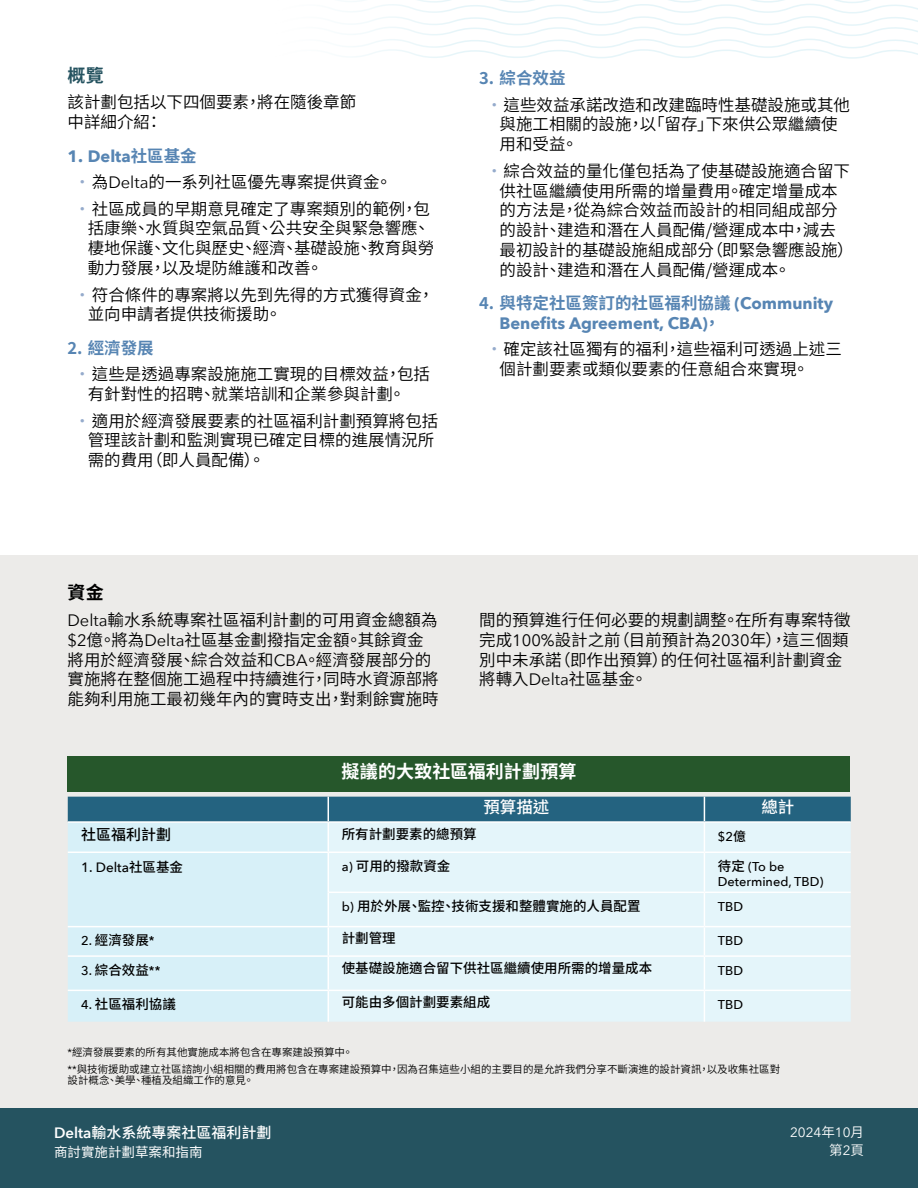
<style>
.page{position:relative;width:918px;height:1188px;background:#fff}
.page>*{position:absolute;margin:0;border:0;box-sizing:border-box;transform-origin:0 0}
.t1{font:700 18px "Source Han Sans TW";letter-spacing:.01em;color:#fff}
.H3_chinese{font:700 18px "Source Han Sans TW";color:#255360}
.t2{font:700 18px "Source Han Sans TW";color:#000}
.body_chinese{font:16.5px/19.8px "Source Han Sans TW";color:#000}
.t3{font:700 16.5px/19.8px "Avenir Next";color:#5785b3}
.t4{font:700 16.5px "Source Han Sans TW";color:#5785b3}
.numbered_list{font:500 16.5px "Source Han Sans TW";color:#fff}
.t5{font:500 15px "Source Han Sans TW";color:#fff}
.body{font:500 15px "Source Han Sans TW";color:#000}
.body-2{font:500 13.5px "Source Han Sans TW";color:#000}
.t6{font:13.5px "Source Han Sans TW";color:#fff}
.body-3{font:500 13.5px "Avenir Next";color:#000}
.t7{font:13.5px "Avenir Next";color:#fff}
.t8{font:13.5px "Source Han Sans TW";color:#fff}
.body-4{font:500 12.75px/15.3px "Avenir Next";color:#000}
.body-5{font:10.5px "Source Han Sans TW";color:#000}
.s1{font-family:"Source Han Sans TW"}
.s2{color:#95abcc}
.s3{font-family:"Avenir Next"}
.s4{font-family:"Avenir Next";font-size:12.75px}
.s5{font-family:"Source Han Sans TW";font-size:13.5px}
.s6{font-family:"Avenir Next";font-weight:600}
</style>
<div class="page">
<div style="left:0;top:555px;width:918px;height:553px;background:#ecebe9"></div>
<svg style="left:353px;top:0;width:565px;height:58px"></svg>
<div style="left:68px;top:756px;width:782px;height:36px;background:#26572b"></div>
<div style="left:68px;top:853px;width:260px;height:169px;background:#d7f0f8"></div>
<div style="left:329px;top:853px;width:522px;height:169px;background:#e4f5fa"></div>
<svg style="left:68px;top:797px;width:783px;height:55px;background:#8eb4c4"></svg>
<hr style="left:328px;top:853px;width:1px;height:39px;background:#fff">
<hr style="left:704px;top:853px;width:1px;height:39px;background:#fff">
<hr style="left:328px;top:892px;width:1px;height:34px;background:#fff">
<hr style="left:704px;top:893px;width:1px;height:33px;background:#fff">
<svg style="left:328px;top:927px;width:1px;height:28px"></svg>
<svg style="left:704px;top:927px;width:1px;height:28px"></svg>
<hr style="left:328px;top:957px;width:1px;height:33px;background:#fff">
<hr style="left:704px;top:957px;width:1px;height:33px;background:#fff">
<hr style="left:328px;top:991px;width:1px;height:31px;background:#fff">
<hr style="left:704px;top:991px;width:1px;height:31px;background:#fff">
<hr style="left:68px;top:852px;width:260px;height:1px;background:#fff">
<hr style="left:328px;top:852px;width:376px;height:1px;background:#fff">
<hr style="left:704px;top:852px;width:147px;height:1px;background:#fff">
<hr style="left:68px;top:926px;width:260px;height:1px;background:#fff">
<hr style="left:328px;top:926px;width:376px;height:1px;background:#fff">
<hr style="left:704px;top:926px;width:147px;height:1px;background:#fff">
<hr style="left:68px;top:955px;width:260px;height:2px;background:#fff">
<hr style="left:328px;top:955px;width:376px;height:2px;background:#fff">
<hr style="left:704px;top:955px;width:147px;height:2px;background:#fff">
<hr style="left:68px;top:990px;width:260px;height:1px;background:#fff">
<hr style="left:328px;top:990px;width:376px;height:1px;background:#fff">
<hr style="left:704px;top:990px;width:147px;height:1px;background:#fff">
<hr style="left:329px;top:892px;width:375px;height:1px;background:#fff">
<hr style="left:704px;top:892px;width:147px;height:1px;background:#fff">
<div style="left:0;top:1108px;width:918px;height:80px;background:#255360"></div>
<p class="H3_chinese" style="left:68px;top:65px;width:38px">概覽</p>
<p class="body_chinese" style="left:68px;top:93px;width:290px">該計劃包括以下四個要素，將在隨後章節中詳細介紹：</p>
<p class="t3" style="left:68px;top:146px;width:131px">1. Delta<span class="s1">社區基金</span></p>
<p class="body_chinese" style="left:74px;top:172px;width:319px"><span class="s2">•</span>為<span class="s3">Delta</span>的一系列社區優先專案提供資金。</p>
<p class="body_chinese" style="left:88px;top:199px;width:348px;text-indent:-14px"><span class="s2">•</span>社區成員的早期意見確定了專案類別的範例，包括康樂、水質與空氣品質、公共安全與緊急響應、棲地保護、文化與歷史、經濟、基礎設施、教育與勞動力發展，以及堤防維護和改善。</p>
<p class="body_chinese" style="left:88px;top:285px;width:348px;text-indent:-14px"><span class="s2">•</span>符合條件的專案將以先到先得的方式獲得資金，並向申請者提供技術援助。</p>
<p class="t4" style="left:68px;top:338px;width:88px">2. 經濟發展</p>
<p class="body_chinese" style="left:88px;top:365px;width:344px;text-indent:-14px"><span class="s2">•</span>這些是透過專案設施施工實現的目標效益，包括有針對性的招聘、就業培訓和企業參與計劃。</p>
<p class="body_chinese" style="left:88px;top:411px;width:352px;text-indent:-14px"><span class="s2">•</span>適用於經濟發展要素的社區福利計劃預算將包括管理該計劃和監測實現已確定目標的進展情況所需的費用（即人員配備）。</p>
<p class="t4" style="left:479px;top:69px;width:88px">3. 綜合效益</p>
<p class="body_chinese" style="left:500px;top:95px;width:352px;text-indent:-14px"><span class="s2">•</span>這些效益承諾改造和改建臨時性基礎設施或其他與施工相關的設施，以「留存」下來供公眾繼續使用和受益。</p>
<p class="body_chinese" style="left:500px;top:161px;width:356px;text-indent:-14px"><span class="s2">•</span>綜合效益的量化僅包括為了使基礎設施適合留下供社區繼續使用所需的增量費用。確定增量成本的方法是，從為綜合效益而設計的相同組成部分的設計、建造和潛在人員配備/營運成本中，減去最初設計的基礎設施組成部分（即緊急響應設施）的設計、建造和潛在人員配備/營運成本。</p>
<p class="t3" style="left:500px;top:293px;width:335px;text-indent:-20px"><span class="s1">4. 與特定社區簽訂的社區福利協議</span> (Community<br>Benefits Agreement, CBA)<span class="s1">，</span></p>
<p class="body_chinese" style="left:500px;top:340px;width:344px;text-indent:-14px"><span class="s2">•</span>確定該社區獨有的福利，這些福利可透過上述三個計劃要素或類似要素的任意組合來實現。</p>
<h3 class="t2" style="left:68px;top:583px;width:38px">資金</h3>
<p class="body_chinese" style="left:68px;top:610px;width:373px"><span class="s3">Delta</span>輸水系統專案社區福利計劃的可用資金總額為<span class="s3">$2</span>億。將為<span class="s3">Delta</span>社區基金劃撥指定金額。其餘資金將用於經濟發展、綜合效益和<span class="s3">CBA</span>。經濟發展部分的實施將在整個施工過程中持續進行，同時水資源部將能夠利用施工最初幾年內的實時支出，對剩餘實施時</p>
<p class="body_chinese" style="left:479px;top:610px;width:373px">間的預算進行任何必要的規劃調整。在所有專案特徵完成<span class="s3">100%</span>設計之前（目前預計為<span class="s3">2030</span>年），這三個類別中未承諾（即作出預算）的任何社區福利計劃資金將轉入<span class="s3">Delta</span>社區基金。</p>
<p class="t1" style="left:341px;top:761px;width:237px">擬議的大致社區福利計劃預算</p>
<p class="numbered_list" style="left:483px;top:797px;width:67px">預算描述</p>
<p class="numbered_list" style="left:761px;top:797px;width:34px">總計</p>
<p class="body" style="left:81px;top:826px;width:91px">社區福利計劃</p>
<p class="body-2" style="left:342px;top:826px;width:136px">所有計劃要素的總預算</p>
<p class="body-4" style="left:718px;top:828px;width:29px">$2<span class="s1">億</span></p>
<p class="body-3" style="left:81px;top:856px;width:103px">1. Delta<span class="s1">社區基金</span></p>
<p class="body-2" style="left:342px;top:858px;width:110px"><span class="s4">a)</span> 可用的撥款資金</p>
<p class="body-4" style="left:718px;top:859px;width:107px"><span class="s5">待定</span> (To be<br>Determined, TBD)</p>
<p class="body-2" style="left:342px;top:899px;width:300px"><span class="s4">b)</span> 用於外展、監控、技術支援和整體實施的人員配置</p>
<p class="body-4" style="left:718px;top:899px;width:27px">TBD</p>
<p class="body-2" style="left:81px;top:933px;width:75px"><span class="s4">2.</span> 經濟發展<span class="s4">*</span></p>
<p class="body-2" style="left:342px;top:931px;width:55px">計劃管理</p>
<p class="body-4" style="left:718px;top:933px;width:27px">TBD</p>
<p class="body-4" style="left:81px;top:962px;width:81px">3. <span class="s5">綜合效益</span>**</p>
<p class="body-2" style="left:342px;top:960px;width:312px">使基礎設施適合留下供社區繼續使用所需的增量成本</p>
<p class="body-4" style="left:718px;top:962px;width:27px">TBD</p>
<p class="body-2" style="left:81px;top:997px;width:96px"><span class="s4">4.</span> 社區福利協議</p>
<p class="body-2" style="left:342px;top:995px;width:150px">可能由多個計劃要素組成</p>
<p class="body-4" style="left:718px;top:997px;width:27px">TBD</p>
<p class="body-5" style="left:68px;top:1046px;width:287px"><span class="s3">*</span>經濟發展要素的所有其他實施成本將包含在專案建設預算中。</p>
<p class="body-5" style="left:68px;top:1063px;width:714px"><span class="s3">**</span>與技術援助或建立社區諮詢小組相關的費用將包含在專案建設預算中，因為召集這些小組的主要目的是允許我們分享不斷演進的設計資訊，以及收集社區對</p>
<p class="body-5" style="left:68px;top:1074px;width:188px">設計概念、美學、種植及組織工作的意見。</p>
<p class="t5" style="left:54px;top:1124px;width:219px"><span class="s6">Delta</span>輸水系統專案社區福利計劃</p>
<p class="t6" style="left:54px;top:1144px;width:150px">商討實施計劃草案和指南</p>
<p class="t7" style="left:790px;top:1121px;width:75px">2024<span class="s1">年</span>10<span class="s1">月</span></p>
<p class="t8" style="left:829px;top:1143px;width:36px">第<span class="s3">2</span>頁</p>
</div>
